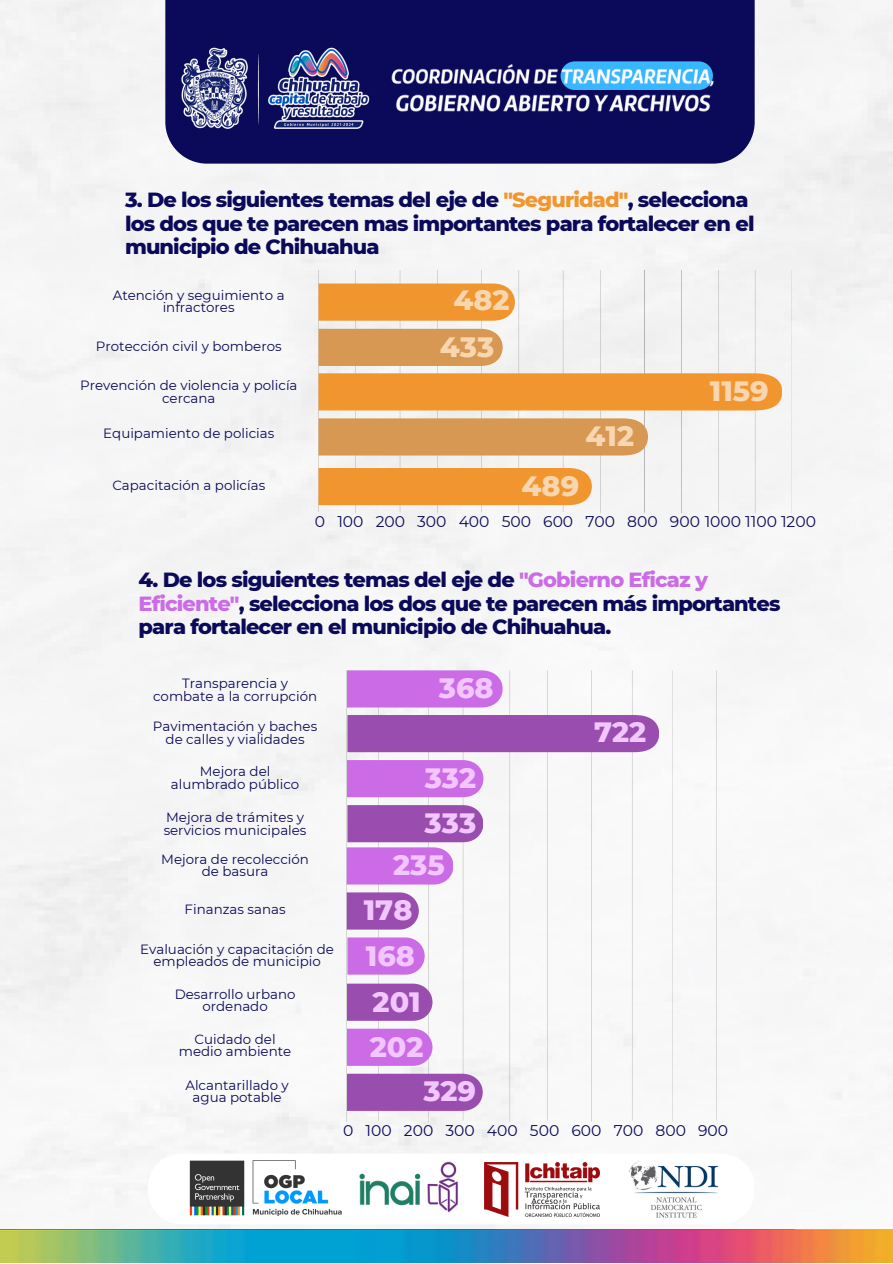
<style>
.page{position:relative;width:893px;height:1264px;background:#fff}
.page>*{position:absolute;margin:0;border:0;box-sizing:border-box;transform-origin:0 0}
.t1{font:800 28.5px "Montserrat";color:#f2c6ff}
.t2{font:800 28.5px "Montserrat";color:#f8d6b0}
.t3{font:800 20.85px/23.5px "Montserrat";letter-spacing:-.04em;color:#0b0959}
.t4{font:15.6px "Montserrat";color:#0b0959}
.t5{font:13.35px/12.3px "Montserrat";color:#0b0959;text-align:center}
.s1{color:#f1962f}
.s2{color:#cb6ce6}
</style>
<div class="page">
<div style="left:0;top:0;width:892px;height:1229px;background:#f6f6f6"></div>
<img style="left:0;top:1229px;width:892px;height:33px">
<div style="left:165px;top:0;width:589px;height:164px;background:#0b0959"></div>
<img style="left:181px;top:48px;width:189px;height:81px">
<img style="left:391px;top:61px;width:323px;height:51px">
<svg style="left:318px;top:270px;width:474px;height:243px"></svg>
<svg style="left:346px;top:670px;width:327px;height:451px;fill:#f6f6f6"></svg>
<svg style="left:378px;top:670px;width:338px;height:450px"></svg>
<div style="left:347px;top:670px;width:155px;height:37px;background:#cb6ce6"></div>
<svg style="left:347px;top:892px;width:72px;height:37px;background:#9f58b3"></svg>
<div style="left:347px;top:715px;width:312px;height:37px;background:#994daf"></div>
<div style="left:347px;top:760px;width:136px;height:37px;background:#cb6ce6"></div>
<svg style="left:347px;top:805px;width:136px;height:79px"></svg>
<svg style="left:347px;top:937px;width:77px;height:37px;background:#cd74e7"></svg>
<svg style="left:347px;top:983px;width:85px;height:37px;background:#9e56b2"></svg>
<svg style="left:347px;top:1028px;width:85px;height:37px;background:#cd73e6"></svg>
<div style="left:347px;top:1073px;width:135px;height:37px;background:#994daf"></div>
<div style="left:148px;top:1153px;width:606px;height:71px;background:#fff;border-radius:34px"></div>
<img style="left:189px;top:1160px;width:153px;height:55px">
<img style="left:484px;top:1162px;width:115px;height:54px">
<img style="left:359px;top:1161px;width:99px;height:52px">
<img style="left:629px;top:1161px;width:90px;height:57px">
<h2 class="t3" style="left:125px;top:188px;width:631px">3. De los siguientes temas del eje de <span class="s1">"Seguridad"</span>, selecciona los dos que te parecen mas importantes para fortalecer en el municipio de Chihuahua</h2>
<p class="t5" style="left:113px;top:289px;width:173px">Atención y seguimiento a infractores</p>
<p class="t5" style="left:96px;top:340px;width:187px">Protección civil y bomberos</p>
<p class="t5" style="left:80px;top:379px;width:219px">Prevención de violencia y policía cercana</p>
<p class="t5" style="left:103px;top:427px;width:172px">Equipamiento de policias</p>
<p class="t5" style="left:112px;top:479px;width:154px">Capacitación a policías</p>
<h1 class="t2" style="left:453px;top:282px;width:58px">482</h1>
<h1 class="t2" style="left:440px;top:329px;width:56px">433</h1>
<h1 class="t2" style="left:585px;top:418px;width:50px">412</h1>
<h1 class="t2" style="left:521px;top:468px;width:59px">489</h1>
<h1 class="t2" style="left:709px;top:373px;width:60px">1159</h1>
<p class="t4" style="left:315px;top:511px;width:502px">0 100 200 300 400 500 600 700 800 900 1000 1100 1200</p>
<h2 class="t3" style="left:139px;top:568px;width:643px">4. De los siguientes temas del eje de <span class="s2">"Gobierno Eficaz y<br>Eficiente"</span>, selecciona los dos que te parecen más importantes para fortalecer en el municipio de Chihuahua.</h2>
<p class="t5" style="left:153px;top:677px;width:165px">Transparencia y combate a la corrupción</p>
<p class="t5" style="left:153px;top:720px;width:166px">Pavimentación y baches de calles y vialidades</p>
<p class="t5" style="left:171px;top:765px;width:130px">Mejora del alumbrado público</p>
<h1 class="t1" style="left:439px;top:671px;width:56px">368</h1>
<h1 class="t1" style="left:424px;top:760px;width:53px">332</h1>
<p class="t5" style="left:164px;top:811px;width:144px;text-align:left">Mejora de trámites y servicios municipales</p>
<h1 class="t1" style="left:424px;top:805px;width:53px">333</h1>
<h1 class="t1" style="left:393px;top:847px;width:53px">235</h1>
<h1 class="t1" style="left:364px;top:892px;width:50px">178</h1>
<h1 class="t1" style="left:366px;top:938px;width:51px">168</h1>
<p class="t5" style="left:175px;top:988px;width:122px">Desarrollo urbano ordenado</p>
<h1 class="t1" style="left:372px;top:984px;width:50px">201</h1>
<p class="t5" style="left:179px;top:1033px;width:114px">Cuidado del medio ambiente</p>
<h1 class="t1" style="left:370px;top:1029px;width:55px">202</h1>
<p class="t5" style="left:185px;top:1079px;width:105px">Alcantarillado y agua potable</p>
<h1 class="t1" style="left:423px;top:1073px;width:54px">329</h1>
<p class="t5" style="left:161px;top:852px;width:149px">Mejora de recolección de basura</p>
<p class="t5" style="left:185px;top:903px;width:102px">Finanzas sanas</p>
<p class="t5" style="left:140px;top:942px;width:195px">Evaluación y capacitación de empleados de municipio</p>
<h1 class="t1" style="left:594px;top:714px;width:54px">722</h1>
<p class="t4" style="left:343px;top:1121px;width:386px">0 100 200 300 400 500 600 700 800 900</p>
</div>
